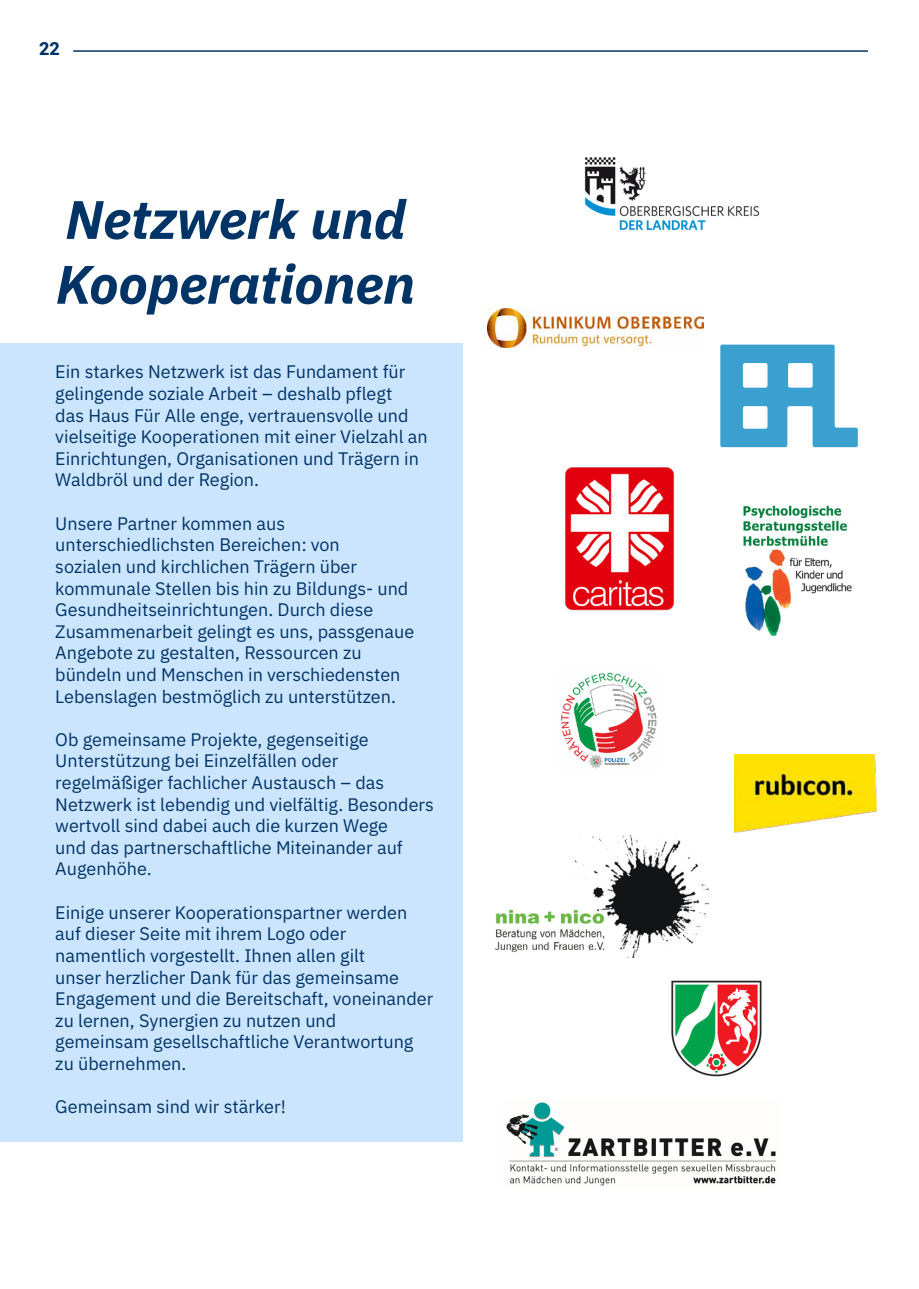
<style>
.page{position:relative;width:919px;height:1289px;background:#fff}
.page>*{position:absolute;margin:0;border:0;box-sizing:border-box;transform-origin:0 0}
.t1{font:italic 54px/64.8px "IBM Plex Sans";color:#036}
.t2{font:18px/21.6px "IBM Plex Sans";color:#036}
.t3{font:18px "Heebo";color:#036}
</style>
<div class="page">
<hr style="left:73px;top:50px;width:794px;height:2px;background:#036">
<div style="left:0;top:343px;width:462px;height:799px;background:#cce5ff"></div>
<img style="left:743px;top:505px;width:109px;height:130px">
<img style="left:565px;top:467px;width:110px;height:144px">
<svg style="left:720px;top:344px;width:137px;height:103px"></svg>
<img style="left:495px;top:836px;width:213px;height:121px">
<img style="left:561px;top:672px;width:96px;height:97px">
<img style="left:584px;top:157px;width:176px;height:73px">
<img style="left:671px;top:980px;width:91px;height:96px">
<img style="left:734px;top:754px;width:142px;height:78px">
<img style="left:487px;top:308px;width:216px;height:39px">
<img style="left:506px;top:1102px;width:270px;height:84px">
<p class="t3" style="left:39px;top:36px;width:22px">22</p>
<h1 class="t1" style="left:56px;top:183px;width:360px">Netzwerk und<br>Kooperationen</h1>
<p class="t2" style="left:55px;top:360px;width:374px">Ein starkes Netzwerk ist das Fundament für gelingende soziale Arbeit – deshalb pflegt<br>das Haus Für Alle enge, vertrauensvolle und vielseitige Kooperationen mit einer Vielzahl an Einrichtungen, Organisationen und Trägern in Waldbröl und der Region.</p>
<p class="t2" style="left:55px;top:511px;width:360px">Unsere Partner kommen aus unterschiedlichsten Bereichen: von<br>sozialen und kirchlichen Trägern über kommunale Stellen bis hin zu Bildungs- und Gesundheitseinrichtungen. Durch diese Zusammenarbeit gelingt es uns, passgenaue Angebote zu gestalten, Ressourcen zu bündeln und Menschen in verschiedensten Lebenslagen bestmöglich zu unterstützen.</p>
<p class="t2" style="left:55px;top:727px;width:380px">Ob gemeinsame Projekte, gegenseitige Unterstützung bei Einzelfällen oder regelmäßiger fachlicher Austausch – das Netzwerk ist lebendig und vielfältig. Besonders wertvoll sind dabei auch die kurzen Wege<br>und das partnerschaftliche Miteinander auf Augenhöhe.</p>
<p class="t2" style="left:55px;top:900px;width:379px">Einige unserer Kooperationspartner werden auf dieser Seite mit ihrem Logo oder namentlich vorgestellt. Ihnen allen gilt<br>unser herzlicher Dank für das gemeinsame Engagement und die Bereitschaft, voneinander zu lernen, Synergien zu nutzen und gemeinsam gesellschaftliche Verantwortung zu übernehmen.</p>
<p class="t2" style="left:55px;top:1094px;width:232px">Gemeinsam sind wir stärker!</p>
</div>
